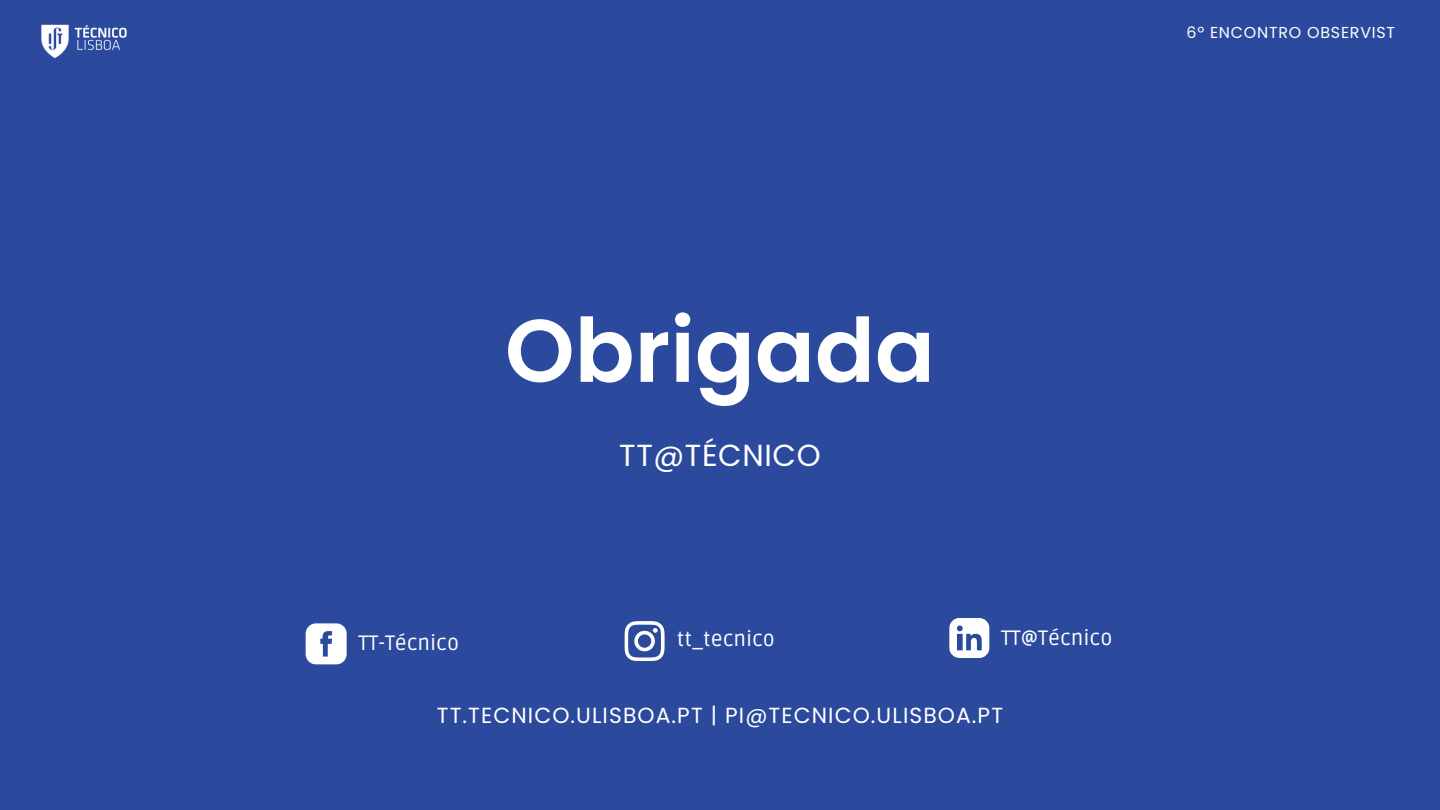
<style>
.page{position:relative;width:1440px;height:810px;background:#2b4a9d}
.page>*{position:absolute;margin:0;border:0;box-sizing:border-box;transform-origin:0 0}
.t1{font:600 88.5px "Poppins";color:#fff}
.t2{font:30.5px "Poppins";letter-spacing:.02em;color:#fff}
.t3{font:21.9px "Poppins";letter-spacing:.05em;color:#fff}
.t4{font:20.9px "Ruda";color:#fff}
.t5{font:15.9px "Poppins";letter-spacing:.05em;color:#fff}
</style>
<div class="page">
<svg style="left:949px;top:618px;width:40px;height:40px"></svg>
<svg style="left:306px;top:623px;width:41px;height:41px;background:#dae0ee"></svg>
<svg style="left:625px;top:621px;width:39px;height:40px"></svg>
<img style="left:41px;top:24px;width:86px;height:34px">
<p class="t5" style="left:1186px;top:21px;width:210px">6º ENCONTRO OBSERVIST</p>
<p class="t1" style="left:505px;top:289px;width:431px">Obrigada</p>
<p class="t2" style="left:619px;top:434px;width:203px">TT@TÉCNICO</p>
<p class="t4" style="left:359px;top:631px;width:102px">TT-Técnico</p>
<p class="t4" style="left:677px;top:627px;width:100px">tt_tecnico</p>
<p class="t4" style="left:1001px;top:626px;width:113px">TT@Técnico</p>
<p class="t3" style="left:437px;top:700px;width:568px">TT.TECNICO.ULISBOA.PT | PI@TECNICO.ULISBOA.PT</p>
</div>
